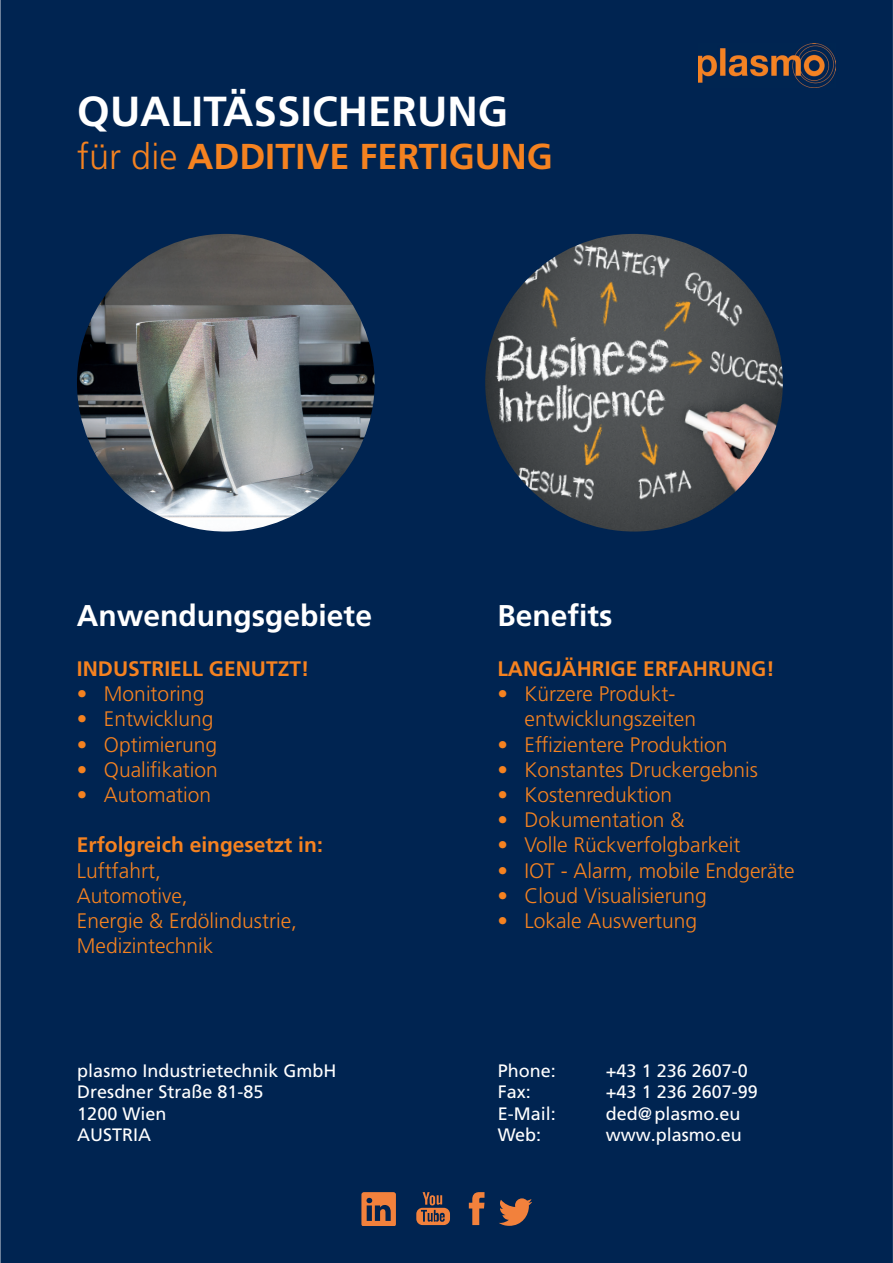
<style>
.page{position:relative;width:893px;height:1263px;background:#fff}
.page>*{position:absolute;margin:0;border:0;box-sizing:border-box;transform-origin:0 0}
.t1{font:700 42px "Frutiger LT Pro";color:#fff}
.t2{font:700 36px "Frutiger LT Pro";color:#f58220}
.t3{font:700 30px "Frutiger LT Pro";color:#fff}
.t4{font:300 21px/25.2px "Frutiger LT Pro";color:#f58220}
.t5{font:700 21px "Frutiger LT Pro";color:#f58220}
.t6{font:18px/21.6px "Frutiger LT Pro";color:#fff}
.s1{font-weight:300}
</style>
<div class="page">
<div style="left:1px;top:1px;width:891px;height:1261px;background:#002451"></div>
<img style="left:77px;top:234px;width:298px;height:297px;border-radius:149px">
<img style="left:485px;top:234px;width:298px;height:297px;border-radius:149px">
<img style="left:698px;top:43px;width:138px;height:45px">
<svg style="left:469px;top:1192px;width:15px;height:33px"></svg>
<svg style="left:361px;top:1192px;width:35px;height:34px"></svg>
<svg style="left:499px;top:1198px;width:32px;height:28px"></svg>
<svg style="left:416px;top:1192px;width:34px;height:33px"></svg>
<h1 class="t1" style="left:77px;top:86px;width:432px">QUALITÄSSICHERUNG</h1>
<h2 class="t2" style="left:77px;top:135px;width:477px"><span class="s1">für die</span> ADDITIVE FERTIGUNG</h2>
<h3 class="t3" style="left:77px;top:597px;width:297px">Anwendungsgebiete</h3>
<p class="t5" style="left:77px;top:656px;width:234px">INDUSTRIELL GENUTZT!</p>
<p class="t4" style="left:77px;top:681px;width:129px">• Monitoring</p>
<p class="t4" style="left:77px;top:707px;width:138px">• Entwicklung</p>
<p class="t4" style="left:77px;top:732px;width:142px">• Optimierung</p>
<p class="t4" style="left:77px;top:757px;width:142px">• Qualifikation</p>
<p class="t4" style="left:77px;top:782px;width:136px">• Automation</p>
<p class="t5" style="left:77px;top:833px;width:247px">Erfolgreich eingesetzt in:</p>
<p class="t4" style="left:77px;top:858px;width:222px">Luftfahrt,<br>Automotive,<br>Energie &amp; Erdölindustrie,<br>Medizintechnik</p>
<h3 class="t3" style="left:497px;top:597px;width:117px">Benefits</h3>
<p class="t5" style="left:497px;top:656px;width:278px">LANGJÄHRIGE ERFAHRUNG!</p>
<p class="t4" style="left:524px;top:681px;width:173px;text-indent:-27px">• Kürzere Produkt&shy;entwicklungszeiten</p>
<p class="t4" style="left:497px;top:732px;width:232px">• Effizientere Produktion</p>
<p class="t4" style="left:497px;top:757px;width:262px">• Konstantes Druckergebnis</p>
<p class="t4" style="left:497px;top:782px;width:176px">• Kostenreduktion</p>
<p class="t4" style="left:497px;top:807px;width:188px">• Dokumentation &amp;</p>
<p class="t4" style="left:497px;top:833px;width:244px">• Volle Rückverfolgbarkeit</p>
<p class="t4" style="left:497px;top:858px;width:299px">• IOT - Alarm, mobile Endgeräte</p>
<p class="t4" style="left:497px;top:883px;width:211px">• Cloud Visualisierung</p>
<p class="t4" style="left:497px;top:908px;width:201px">• Lokale Auswertung</p>
<p class="t6" style="left:77px;top:1060px;width:261px">plasmo Industrietechnik GmbH<br>Dresdner Straße 81-85<br>1200 Wien<br>AUSTRIA</p>
<p class="t6" style="left:498px;top:1060px;width:60px">Phone:</p>
<p class="t6" style="left:606px;top:1060px;width:143px">+43 1 236 2607-0</p>
<p class="t6" style="left:498px;top:1081px;width:35px">Fax:</p>
<p class="t6" style="left:606px;top:1081px;width:153px">+43 1 236 2607-99</p>
<p class="t6" style="left:498px;top:1103px;width:60px">E-Mail:</p>
<p class="t6" style="left:606px;top:1103px;width:136px">ded@ plasmo.eu</p>
<p class="t6" style="left:498px;top:1124px;width:45px">Web:</p>
<p class="t6" style="left:606px;top:1124px;width:138px">www.plasmo.eu</p>
</div>
